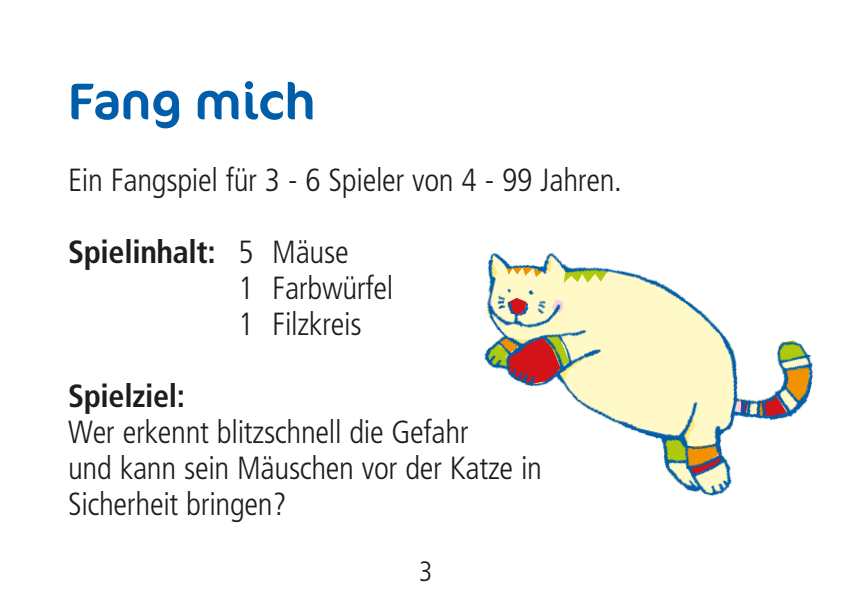
<style>
.page{position:relative;width:851px;height:601px;background:#fff}
.page>*{position:absolute;margin:0;border:0;box-sizing:border-box;transform-origin:0 0}
.t1{font:52px "Cocon";letter-spacing:-.01em;color:#005da9}
.t2{font:300 condensed 32px/36px "Frutiger LT";letter-spacing:-.01em;color:#1d1d1b}
.t3{font:700 condensed 32px "Frutiger LT";letter-spacing:-.01em;color:#1d1d1b}
.t4{font:300 condensed 28px "Frutiger LT";color:#1d1d1b}
.s1{font-weight:700}
</style>
<div class="page">
<img style="left:484px;top:251px;width:330px;height:246px">
<svg style="left:484px;top:409px;width:51px;height:88px"></svg>
<h1 class="t1" style="left:68px;top:82px;width:249px">Fang mich</h1>
<p class="t2" style="left:68px;top:164px;width:555px">Ein Fangspiel für 3 - 6 Spieler von 4 - 99 Jahren.</p>
<p class="t2" style="left:238px;top:236px;width:156px;text-indent:-170px"><span class="s1">Spielinhalt:</span> 5 Mäuse<br>1 Farbwürfel<br>1 Filzkreis</p>
<p class="t3" style="left:68px;top:381px;width:118px">Spielziel:</p>
<p class="t2" style="left:68px;top:416px;width:475px">Wer erkennt blitzschnell die Gefahr<br>und kann sein Mäuschen vor der Katze in<br>Sicherheit bringen?</p>
<p class="t4" style="left:419px;top:557px;width:15px">3</p>
</div>
